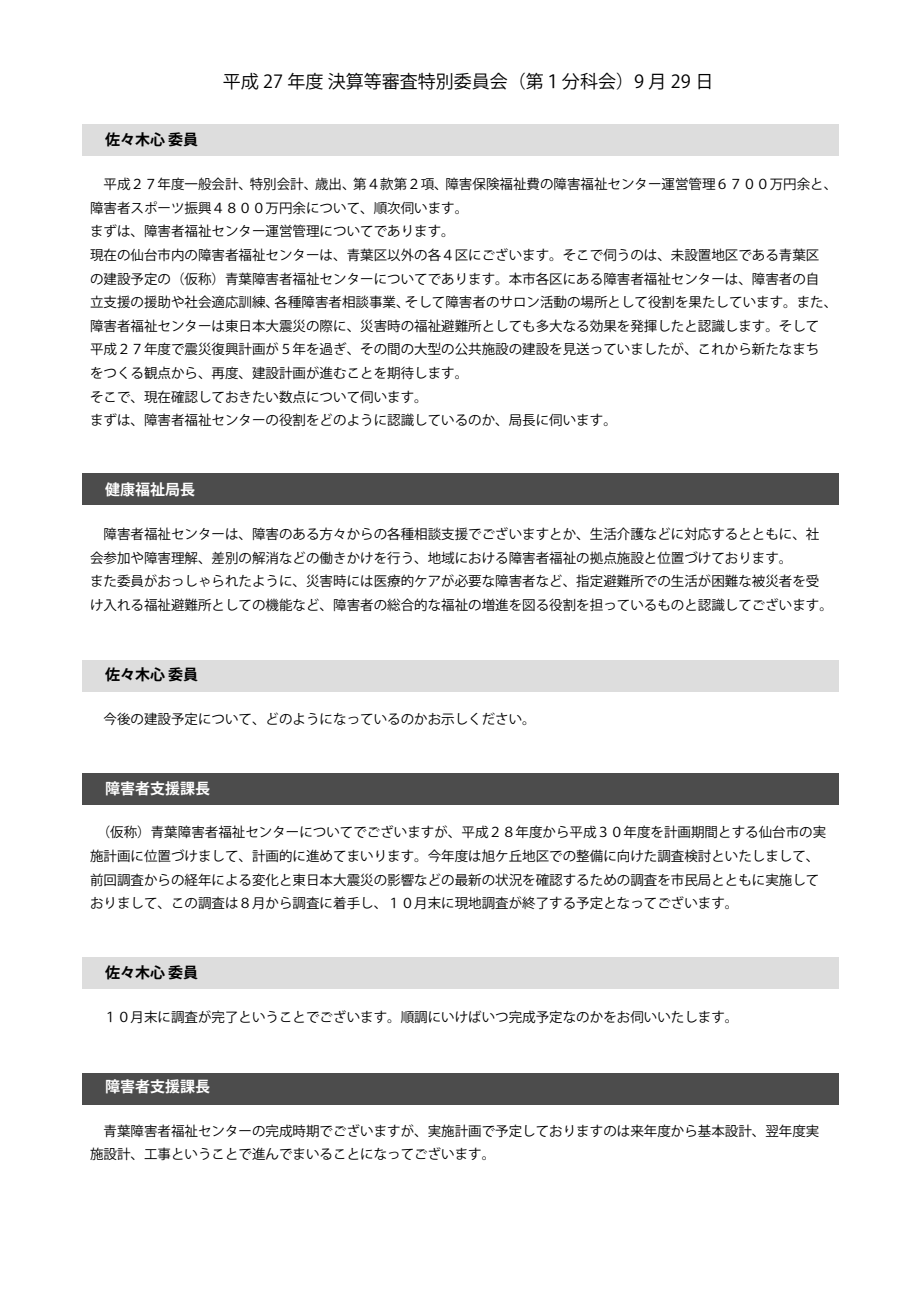
<style>
.page{position:relative;width:919px;height:1289px;background:#fff}
.page>*{position:absolute;margin:0;border:0;box-sizing:border-box;transform-origin:0 0}
.t1{font:18px "Koz Go Pr 6 N";color:#000}
.t2{font:700 15px "Koz Go Pr 6 N";color:#fff}
.t3{font:700 15px "Koz Go Pr 6 N";color:#000}
.t4{font:13.5px/23.7px "Koz Go Pr 6 N";color:#000}
</style>
<div class="page">
<div style="left:82px;top:124px;width:756px;height:31px;background:#ddd"></div>
<div style="left:82px;top:660px;width:756px;height:32px;background:#ddd"></div>
<div style="left:82px;top:473px;width:756px;height:32px;background:#4c4c4c"></div>
<div style="left:82px;top:773px;width:756px;height:31px;background:#4c4c4c"></div>
<div style="left:82px;top:1073px;width:756px;height:32px;background:#4c4c4c"></div>
<div style="left:82px;top:957px;width:756px;height:32px;background:#ddd"></div>
<h1 class="t1" style="left:223px;top:71px;width:492px">平成 27 年度 決算等審査特別委員会（第１分科会）9 月 29 日</h1>
<p class="t3" style="left:90px;top:131px;width:110px">　佐々木心 委員</p>
<p class="t4" style="left:90px;top:172px;width:748px">　平成２７年度一般会計、特別会計、歳出、第４款第２項、障害保険福祉費の障害福祉センター運営管理６７００万円余と、障害者スポーツ振興４８００万円余について、順次伺います。<br>まずは、障害者福祉センター運営管理についてであります。<br>現在の仙台市内の障害者福祉センターは、青葉区以外の各４区にございます。そこで伺うのは、未設置地区である青葉区<br>の建設予定の（仮称）青葉障害者福祉センターについてであります。本市各区にある障害者福祉センターは、障害者の自<br>立支援の援助や社会適応訓練、各種障害者相談事業、そして障害者のサロン活動の場所として役割を果たしています。また、障害者福祉センターは東日本大震災の際に、災害時の福祉避難所としても多大なる効果を発揮したと認識します。そして<br>平成２７年度で震災復興計画が５年を過ぎ、その間の大型の公共施設の建設を見送っていましたが、これから新たなまち<br>をつくる観点から、再度、建設計画が進むことを期待します。<br>そこで、現在確認しておきたい数点について伺います。<br>まずは、障害者福祉センターの役割をどのように認識しているのか、局長に伺います。</p>
<p class="t2" style="left:90px;top:481px;width:107px">　健康福祉局長</p>
<p class="t4" style="left:90px;top:522px;width:744px">　障害者福祉センターは、障害のある方々からの各種相談支援でございますとか、生活介護などに対応するとともに、社会参加や障害理解、差別の解消などの働きかけを行う、地域における障害者福祉の拠点施設と位置づけております。<br>また委員がおっしゃられたように、災害時には医療的ケアが必要な障害者など、指定避難所での生活が困難な被災者を受け入れる福祉避難所としての機能など、障害者の総合的な福祉の増進を図る役割を担っているものと認識してございます。</p>
<p class="t3" style="left:90px;top:666px;width:110px">　佐々木心 委員</p>
<p class="t4" style="left:90px;top:707px;width:447px">　今後の建設予定について、どのようになっているのかお示しください。</p>
<p class="t2" style="left:90px;top:779px;width:122px">　障害者支援課長</p>
<p class="t4" style="left:90px;top:820px;width:737px">　（仮称）青葉障害者福祉センターについてでございますが、平成２８年度から平成３０年度を計画期間とする仙台市の実施計画に位置づけまして、計画的に進めてまいります。今年度は旭ケ丘地区での整備に向けた調査検討といたしまして、前回調査からの経年による変化と東日本大震災の影響などの最新の状況を確認するための調査を市民局とともに実施しておりまして、この調査は８月から調査に着手し、１０月末に現地調査が終了する予定となってございます。</p>
<p class="t3" style="left:90px;top:964px;width:110px">　佐々木心 委員</p>
<p class="t4" style="left:90px;top:1005px;width:650px">　１０月末に調査が完了ということでございます。順調にいけばいつ完成予定なのかをお伺いいたします。</p>
<p class="t2" style="left:90px;top:1077px;width:122px">　障害者支援課長</p>
<p class="t4" style="left:90px;top:1119px;width:730px">　青葉障害者福祉センターの完成時期でございますが、実施計画で予定しておりますのは来年度から基本設計、翌年度実施設計、工事ということで進んでまいることになってございます。</p>
</div>
